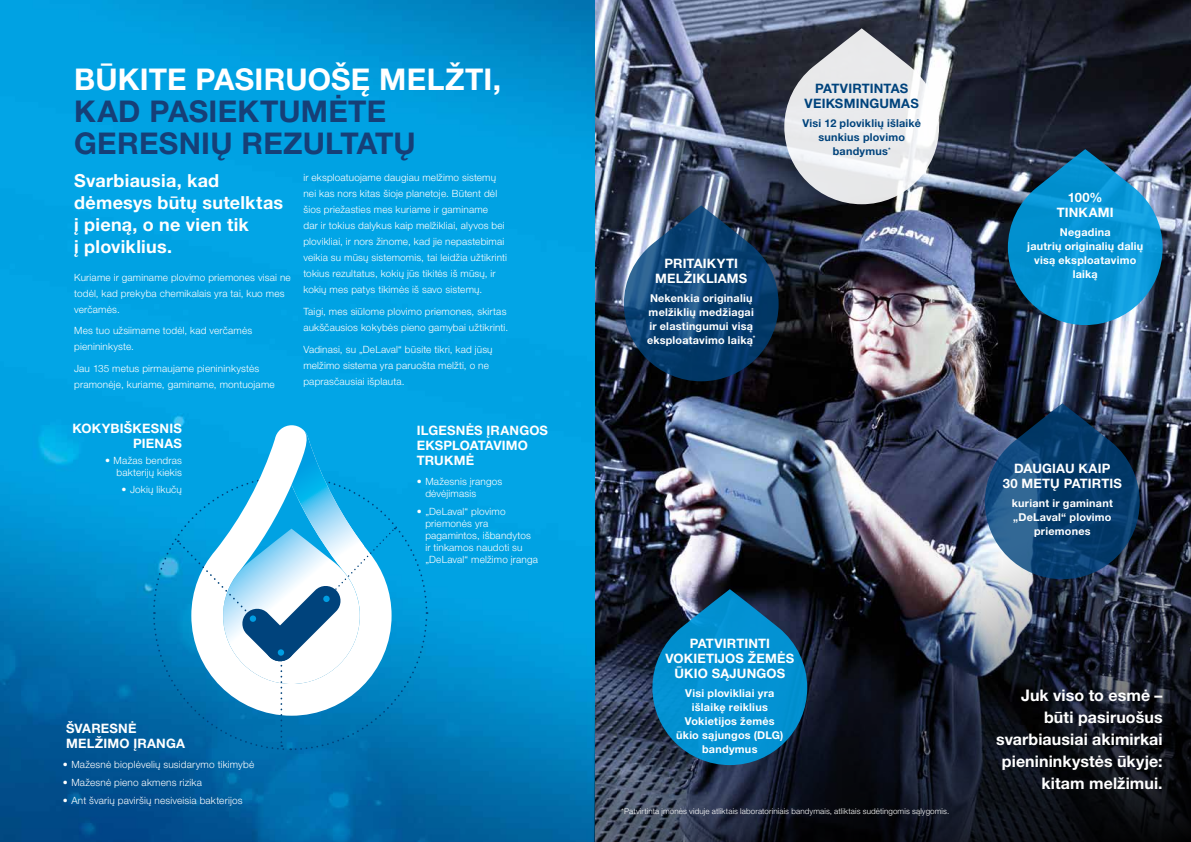
<style>
.page{position:relative;width:1191px;height:842px;background:#fff}
.page>*{position:absolute;margin:0;border:0;box-sizing:border-box;transform-origin:0 0}
.t1{font:700 30px/32px "Helvetica Neue LT Pro";letter-spacing:.01em;color:#163f77}
.t2{font:700 30px "Helvetica Neue LT Pro";letter-spacing:.005em;color:#fff}
.t3{font:700 18px/22px "Helvetica Neue LT Pro";letter-spacing:.015em;color:#fff}
.t4{font:700 16px/22px "Helvetica Neue LT Pro";letter-spacing:.005em;color:#fff;text-align:right}
.t5{font:700 13px/15px "Helvetica Neue LT Pro";letter-spacing:.015em;color:#fff;text-align:center}
.t6{font:700 13px/15px "Helvetica Neue LT Pro";letter-spacing:.015em;color:#00437c;text-align:center}
.t7{font:700 10.8px/14px "Helvetica Neue LT Pro";letter-spacing:.02em;color:#fff;text-align:center}
.t8{font:700 10.8px/14px "Helvetica Neue LT Pro";letter-spacing:.02em;color:#00437c;text-align:center}
.t9{font:300 10px/16px "Helvetica Neue LT Pro";letter-spacing:.015em;color:#fff}
.t10{font:300 8px "Helvetica Neue LT Pro";letter-spacing:.015em;color:#fff}
</style>
<div class="page">
<img style="left:0;top:0;width:1191px;height:842px">
<img style="left:594px;top:364px;width:597px;height:478px">
<svg style="left:152px;top:430px;width:276px;height:321px"></svg>
<div style="left:278px;top:649px;width:6px;height:7px;background:#009ee3;border-radius:50%"></div>
<div style="left:250px;top:615px;width:6px;height:7px;background:#009ee3;border-radius:50%"></div>
<svg style="left:624px;top:205px;width:154px;height:176px;background:#1b446c"></svg>
<svg style="left:784px;top:28px;width:155px;height:176px"></svg>
<svg style="left:985px;top:403px;width:154px;height:176px;background:#1d466e"></svg>
<svg style="left:1007px;top:149px;width:155px;height:176px;background:#1a83b6"></svg>
<svg style="left:652px;top:589px;width:155px;height:176px;background:#0b73a6"></svg>
<h1 class="t2" style="left:74px;top:61px;width:428px">BŪKITE PASIRUOŠĘ MELŽTI,</h1>
<h1 class="t1" style="left:74px;top:95px;width:343px">KAD PASIEKTUMĖTE<br>GERESNIŲ REZULTATŲ</h1>
<h2 class="t3" style="left:74px;top:169px;width:210px">Svarbiausia, kad dėmesys būtų sutelktas į pieną, o ne vien tik<br>į ploviklius.</h2>
<p class="t9" style="left:74px;top:269px;width:218px">Kuriame ir gaminame plovimo priemones visai ne todėl, kad prekyba chemikalais yra tai, kuo mes verčamės.</p>
<p class="t9" style="left:74px;top:322px;width:180px">Mes tuo užsiimame todėl, kad verčamės pienininkyste.</p>
<p class="t9" style="left:74px;top:360px;width:202px">Jau 135 metus pirmaujame pienininkystės pramonėje, kuriame, gaminame, montuojame</p>
<p class="t9" style="left:303px;top:170px;width:205px">ir eksploatuojame daugiau melžimo sistemų nei kas nors kitas šioje planetoje. Būtent dėl šios priežasties mes kuriame ir gaminame<br>dar ir tokius dalykus kaip melžikliai, alyvos bei plovikliai, ir nors žinome, kad jie nepastebimai veikia su mūsų sistemomis, tai leidžia užtikrinti tokius rezultatus, kokių jūs tikitės iš mūsų, ir kokių mes patys tikimės iš savo sistemų.</p>
<p class="t9" style="left:303px;top:303px;width:206px">Taigi, mes siūlome plovimo priemones, skirtas aukščausios kokybės pieno gamybai užtikrinti.</p>
<p class="t9" style="left:303px;top:341px;width:191px">Vadinasi, su „DeLaval“ būsite tikri, kad jūsų melžimo sistema yra paruošta melžti, o ne paprasčausiai išplauta.</p>
<h3 class="t5" style="left:72px;top:421px;width:111px;text-align:right">KOKYBIŠKESNIS<br>PIENAS</h3>
<p class="t9" style="left:105px;top:454px;width:78px;line-height:12px;text-align:right">• Mažas bendras bakterijų kiekis</p>
<p class="t9" style="left:121px;top:481px;width:62px">• Jokių likučų</p>
<h3 class="t5" style="left:66px;top:721px;width:121px;text-align:left">ŠVARESNĖ<br>MELŽIMO ĮRANGA</h3>
<p class="t9" style="left:63px;top:757px;width:193px">• Mažesnė bioplėvelių susidarymo tikimybė</p>
<p class="t9" style="left:63px;top:774px;width:141px">• Mažesnė pieno akmens rizika</p>
<p class="t9" style="left:63px;top:792px;width:181px">• Ant švarių paviršių nesiveisia bakterijos</p>
<h3 class="t5" style="left:417px;top:422px;width:133px;text-align:left">ILGESNĖS ĮRANGOS<br>EKSPLOATAVIMO<br>TRUKMĖ</h3>
<p class="t9" style="left:425px;top:475px;width:78px;line-height:12px;text-indent:-8px">• Mažesnis įrangos dėvėjimasis</p>
<p class="t9" style="left:425px;top:505px;width:114px;line-height:12px;text-indent:-8px">• „DeLaval“ plovimo priemonės yra pagamintos, išbandytos ir tinkamos naudoti su „DeLaval“ melžimo įranga</p>
<h3 class="t6" style="left:804px;top:81px;width:116px">PATVIRTINTAS<br>VEIKSMINGUMAS</h3>
<h3 class="t5" style="left:655px;top:255px;width:94px">PRITAIKYTI<br>MELŽIKLIAMS</h3>
<p class="t7" style="left:647px;top:290px;width:110px;text-align:left">Nekenkia originalių melžiklių medžiagai ir elastingumui visą eksploatavimo laiką<sup>*</sup></p>
<p class="t8" style="left:802px;top:116px;width:120px">Visi 12 ploviklių išlaikė sunkius plovimo bandymus<sup>*</sup></p>
<h3 class="t5" style="left:665px;top:635px;width:130px">PATVIRTINTI<br>VOKIETIJOS ŽEMĖS<br>ŪKIO SĄJUNGOS</h3>
<p class="t7" style="left:676px;top:685px;width:109px">Visi plovikliai yra išlaikę reiklius<br>Vokietijos žemės ūkio sąjungos (DLG) bandymus</p>
<p class="t10" style="left:621px;top:806px;width:329px">*Patvirtinta įmonės viduje atliktais laboratoriniais bandymais, atliktais sudėtingomis sąlygomis.</p>
<h3 class="t5" style="left:1056px;top:189px;width:58px">100%<br>TINKAMI</h3>
<p class="t7" style="left:1027px;top:225px;width:118px">Negadina<br>jautrių originalių dalių visą eksploatavimo laiką</p>
<h3 class="t5" style="left:1002px;top:461px;width:121px">DAUGIAU KAIP<br>30 METŲ PATIRTIS</h3>
<p class="t7" style="left:1011px;top:496px;width:103px">kuriant ir gaminant „DeLaval“ plovimo priemones</p>
<h3 class="t4" style="left:996px;top:684px;width:168px">Juk viso to esmė – būti pasiruošus svarbiausiai akimirkai pienininkystės ūkyje: kitam melžimui.</h3>
</div>
